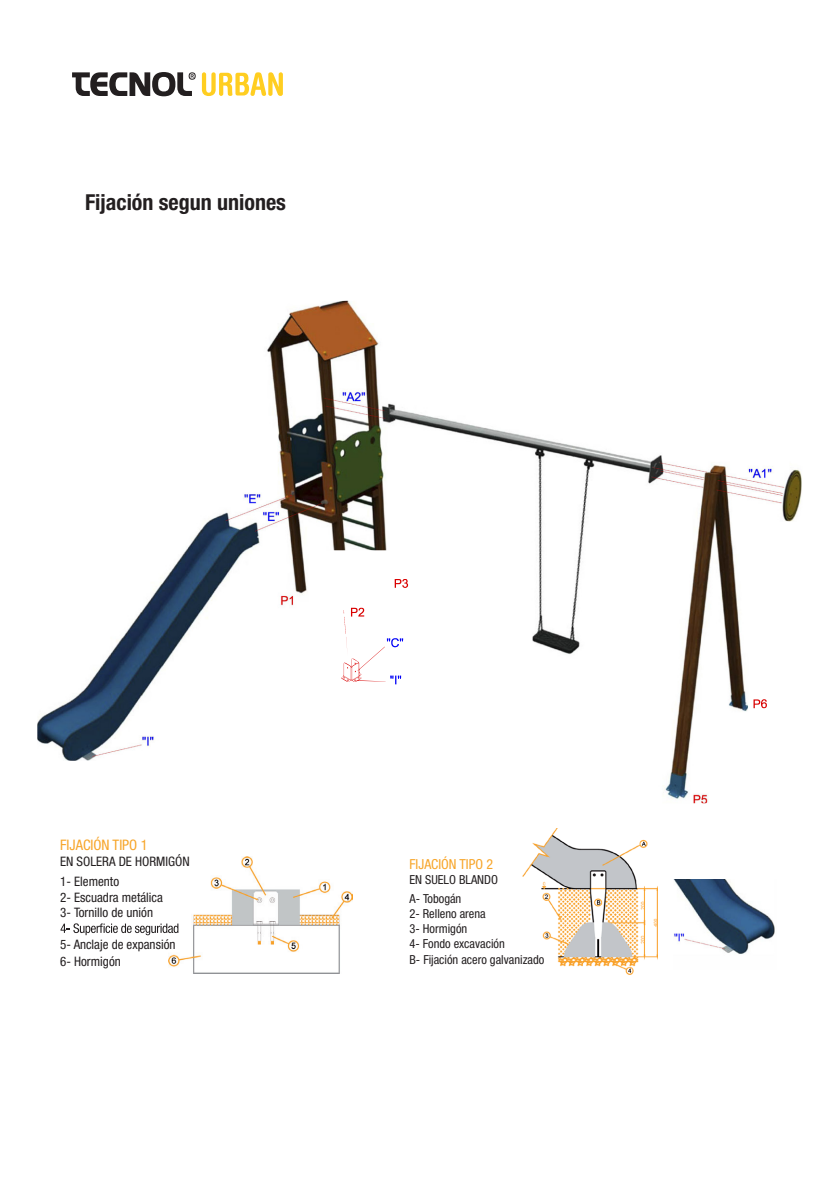
<style>
.page{position:relative;width:840px;height:1191px;background:#fff}
.page>*{position:absolute;margin:0;border:0;box-sizing:border-box;transform-origin:0 0}
.t1{font:700 condensed 22px "Helvetica Neue LT Pro";color:#231f20}
.t2{font:condensed 14.6px "Helvetica Neue LT Pro";color:#f7a529}
.t3{font:condensed 13.8px "Helvetica Neue LT Pro";color:#f7a529}
.t4{font:condensed 13px/20.4px "Helvetica Neue LT Pro";color:#231f20}
.t5{font:condensed 12.4px/15px "Helvetica Neue LT Pro";color:#231f20}
</style>
<div class="page">
<svg style="left:72px;top:72px;width:123px;height:24px"></svg>
<svg style="left:202px;top:72px;width:81px;height:24px"></svg>
<img style="left:168px;top:856px;width:184px;height:117px">
<svg style="left:60px;top:923px;width:118px;height:12px"></svg>
<img style="left:37px;top:301px;width:764px;height:502px">
<svg style="left:394px;top:579px;width:14px;height:9px"></svg>
<svg style="left:341px;top:608px;width:62px;height:76px"></svg>
<svg style="left:753px;top:699px;width:13px;height:9px"></svg>
<img style="left:522px;top:828px;width:135px;height:146px">
<img style="left:673px;top:879px;width:102px;height:75px">
<p class="t1" style="left:85px;top:189px;width:202px">Fijación segun uniones</p>
<p class="t2" style="left:60px;top:836px;width:89px">FIJACIÓN TIPO 1</p>
<p class="t4" style="left:60px;top:850px;width:131px">EN SOLERA DE HORMIGÓN<br>1- Elemento</p>
<p class="t4" style="left:60px;top:889px;width:104px;line-height:15.6px">2- Escuadra metálica<br>3- Tornillo de unión</p>
<p class="t4" style="left:60px;top:935px;width:117px;line-height:17.4px">5- Anclaje de expansión<br>6- Hormigón</p>
<p class="t3" style="left:409px;top:856px;width:85px">FIJACIÓN TIPO 2</p>
<p class="t5" style="left:409px;top:869px;width:90px;line-height:19.4px">EN SUELO BLANDO<br>A- Tobogán</p>
<p class="t5" style="left:409px;top:906px;width:97px">2- Relleno arena<br>3- Hormigón<br>4- Fondo excavación</p>
<p class="t5" style="left:409px;top:952px;width:136px">B- Fijación acero galvanizado</p>
</div>
